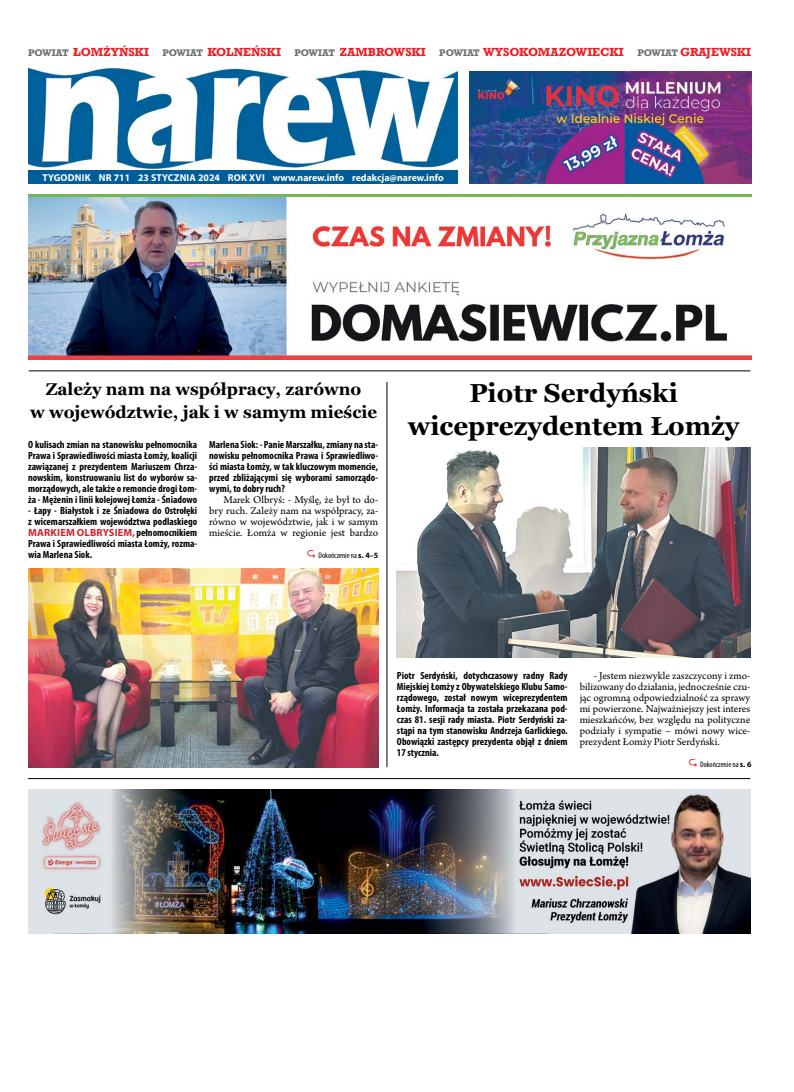
<style>
.page{position:relative;width:794px;height:1092px;background:#fff}
.page>*{position:absolute;margin:0;border:0;box-sizing:border-box;transform-origin:0 0}
.t1{font:700 26px/33px "Georgia";color:#000;text-align:center}
.t2{font:700 17px/23px "Georgia";color:#000;text-align:center}
.t3{font:11px/11px "Arno Pro";color:#000;text-align:justify}
.t4{font:700 11px "Rockwell";color:#ed1d24}
.t5{font:700 condensed 10.4px/11px "Myriad Pro";color:#000;text-align:justify}
.t6{font:700 10px "Myriad Pro";color:#fff}
.t7{font:condensed 8px "Myriad Pro";color:#000}
.s1{font-size:9px;color:#6d6e71}
.s2{font-stretch:normal;color:#d2232a}
.s3{font-weight:700;font-stretch:normal}
</style>
<div class="page">
<img style="left:28px;top:68px;width:430px;height:102px">
<div style="left:28px;top:170px;width:430px;height:14px;background:#005d98"></div>
<img style="left:469px;top:71px;width:282px;height:113px">
<img style="left:28px;top:789px;width:722px;height:144px">
<img style="left:29px;top:195px;width:722px;height:165px">
<hr style="left:28px;top:778px;width:722px;height:1px;background:#000">
<hr style="left:29px;top:370px;width:721px;height:1px;background:#000">
<hr style="left:387px;top:382px;width:1px;height:385px;background:#000">
<img style="left:397px;top:448px;width:353px;height:209px">
<img style="left:29px;top:569px;width:349px;height:198px">
<p class="t4" style="left:28px;top:45px;width:724px"><span class="s1">POWIAT</span> ŁOMŻYŃSKI <span class="s1">POWIAT</span> KOLNEŃSKI <span class="s1">POWIAT</span> ZAMBROWSKI <span class="s1">POWIAT</span> WYSOKOMAZOWIECKI <span class="s1">POWIAT</span> GRAJEWSKI</p>
<p class="t6" style="left:42px;top:171px;width:403px">TYGODNIK NR 711 23 STYCZNIA 2024 ROK XVI www.narew.info redakcja@narew.info</p>
<h2 class="t2" style="left:30px;top:376px;width:348px">Zależy nam na współpracy, zarówno<br>w województwie, jak i w samym mieście</h2>
<p class="t5" style="left:28px;top:438px;width:171px">O kulisach zmian na stanowisku pełnomocnika Prawa i Sprawiedliwości miasta Łomży, koalicji zawiązanej z prezydentem Mariuszem Chrza&shy;nowskim, konstruowaniu list do wyborów sa&shy;morządowych, ale także o remoncie drogi Łom&shy;ża - Mężenin i linii kolejowej Łomża - Śniadowo</p>
<p class="t5" style="left:28px;top:504px;width:171px">- Łapy - Białystok i ze Śniadowa do Ostrołęki z wicemarszałkiem województwa podlaskiego <span class="s2">MARKIEM OLBRYSIEM,</span> pełnomocnikiem Prawa i Sprawiedliwości miasta Łomży, rozma&shy;wia Marlena Siok.</p>
<p class="t5" style="left:209px;top:438px;width:171px">Marlena Siok: - Panie Marszałku, zmiany na sta&shy;nowisku pełnomocnika Prawa i Sprawiedliwo&shy;ści miasta Łomży, w tak kluczowym momencie, przed zbliżającymi się wyborami samorządo&shy;wymi, to dobry ruch?</p>
<p class="t3" style="left:209px;top:494px;width:171px;text-indent:14px">Marek Olbryś: - Myślę, że był to do&shy;bry ruch. Zależy nam na współpracy, za&shy;równo w województwie, jak i w samym mieście. Łomża w regionie jest bardzo</p>
<p class="t7" style="left:318px;top:550px;width:61px">Dokończenie na <span class="s3">s. 4–5</span></p>
<h1 class="t1" style="left:408px;top:374px;width:333px">Piotr Serdyński wiceprezydentem Łomży</h1>
<p class="t5" style="left:397px;top:669px;width:172px">Piotr Serdyński, dotychczasowy radny Rady Miejskiej Łomży z Obywatelskiego Klubu Samo&shy;rządowego, został nowym wiceprezydentem Łomży. Informacja ta została przekazana pod&shy;czas 81. sesji rady miasta. Piotr Serdyński za&shy;stąpi na tym stanowisku Andrzeja Garlickiego.<br>Obowiązki zastępcy prezydenta objął z dniem 17 stycznia.</p>
<p class="t3" style="left:579px;top:670px;width:172px;text-indent:14px">- Jestem niezwykle zaszczycony i zmo&shy;bilizowany do działania, jednocześnie czu&shy;jąc ogromną odpowiedzialność za sprawy mi powierzone. Najważniejszy jest interes mieszkańców, bez względu na polityczne podziały i sympatie – mówi nowy wice&shy;prezydent Łomży Piotr Serdyński.</p>
<p class="t7" style="left:700px;top:759px;width:53px">Dokończenie na <span class="s3">s. 6</span></p>
</div>
